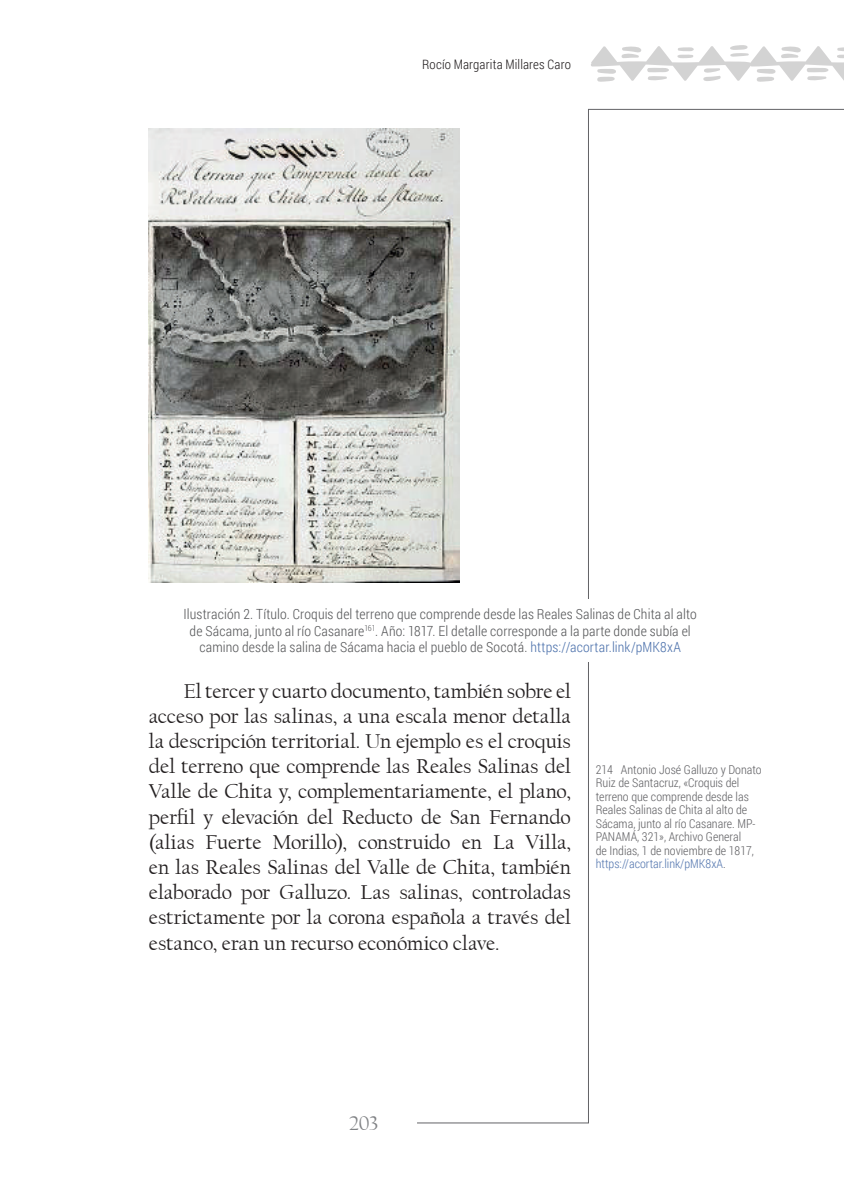
<style>
.page{position:relative;width:844px;height:1191px;background:#fff}
.page>*{position:absolute;margin:0;border:0;box-sizing:border-box;transform-origin:0 0}
.t1{font:21px/25.2px "Californian FB";letter-spacing:-.005em;color:#231f20;text-align:justify}
.t2{font:21px "Californian FB";color:#808285}
.t3{font:300 14px/16.8px "Roboto Condensed";letter-spacing:.01em;color:#57585a;text-align:center}
.t4{font:300 13.12px "Roboto Condensed";letter-spacing:.01em;color:#231f20}
.t5{font:300 12.25px/13.5px "Roboto Condensed";color:#636366}
.s1{color:#4d72ac}
.s2{color:#5678b0}
</style>
<div class="page">
<svg style="left:417px;top:109px;width:426px;height:1014px"></svg>
<svg style="left:591px;top:45px;width:252px;height:37px"></svg>
<div style="left:139px;top:557px;width:441px;height:41px;background:#fff"></div>
<div style="left:139px;top:627px;width:441px;height:41px;background:#fff"></div>
<img style="left:149px;top:128px;width:310px;height:455px">
<div style="left:144px;top:599px;width:592px;height:62px;background:#fff"></div>
<p class="t4" style="left:422px;top:55px;width:150px">Rocío Margarita Millares Caro</p>
<p class="t3" style="left:183px;top:605px;width:514px">Ilustración 2. Título. Croquis del terreno que comprende desde las Reales Salinas de Chita al alto de Sácama, junto al río Casanare<sup>161</sup>. Año: 1817. El detalle corresponde a la parte donde subía el camino desde la salina de Sácama hacia el pueblo de Socotá. <span class="s1">https://acortar.link/pMK8xA</span></p>
<p class="t1" style="left:149px;top:678px;width:423px;text-indent:35px">El tercer y cuarto documento, también sobre el acceso por las salinas, a una escala menor detalla la descripción territorial. Un ejemplo es el croquis del terreno que comprende las Reales Salinas del Valle de Chita y, complementariamente, el plano, perfil y elevación del Reducto de San Fernando (alias Fuerte Morillo), construido en La Villa, en las Reales Salinas del Valle de Chita, también elaborado por Galluzo. Las salinas, controladas estrictamente por la corona española a través del estanco, eran un recurso económico clave.</p>
<p class="t5" style="left:595px;top:762px;width:167px">214 Antonio José Galluzo y Donato<br>Ruiz de Santacruz, «Croquis del terreno que comprende desde las<br>Reales Salinas de Chita al alto de<br>Sácama, junto al río Casanare. MP-<br>PANAMÁ, 321», Archivo General<br>de Indias, 1 de noviembre de 1817, <span class="s2">https://acortar.link/pMK8xA</span>.</p>
<p class="t2" style="left:349px;top:1111px;width:31px">203</p>
</div>
